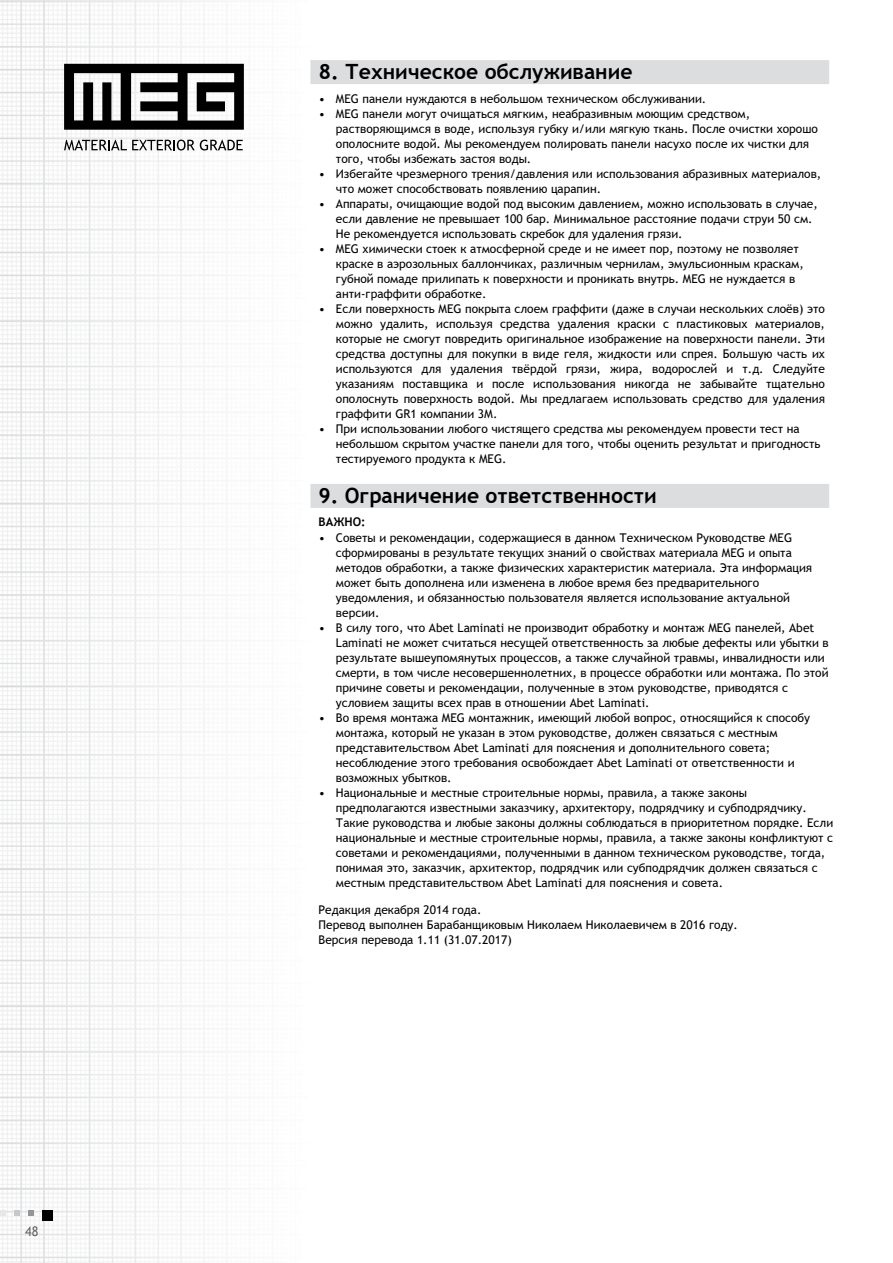
<style>
.page{position:relative;width:893px;height:1263px;background:#fff}
.page>*{position:absolute;margin:0;border:0;box-sizing:border-box;transform-origin:0 0}
.t1{font:700 21px "Trebuchet MS";color:#000}
.t2{font:13.35px "Trebuchet MS";color:#636466;scale:.95 1}
.t3{font:12px/15px "Trebuchet MS";color:#000}
.t4{font:700 12px "Trebuchet MS";color:#000}
.s1{font-style:inherit}
</style>
<div class="page">
<img style="left:0;top:0;width:244px;height:1263px">
<div style="left:43px;top:1210px;width:10px;height:10px;background:#000"></div>
<svg style="left:28px;top:1210px;width:6px;height:5px"></svg>
<svg style="left:14px;top:1210px;width:5px;height:5px"></svg>
<svg style="left:0;top:1210px;width:5px;height:5px"></svg>
<svg style="left:64px;top:64px;width:180px;height:66px"></svg>
<svg style="left:64px;top:140px;width:179px;height:10px"></svg>
<div style="left:310px;top:60px;width:519px;height:24px;background:#dcddde"></div>
<div style="left:310px;top:484px;width:519px;height:24px;background:#dcddde"></div>
<p class="t2" style="left:25px;top:1223px;width:16px">48</p>
<h1 class="t1" style="left:319px;top:59px;width:315px"><span class="s1">8.</span> Техническое обслуживание</h1>
<p class="t3" style="left:319px;top:91px;width:389px">• MEG панели нуждаются в небольшом техническом обслуживании.</p>
<p class="t3" style="left:336px;top:106px;width:484px;text-indent:-17px">• MEG панели могут очищаться мягким, неабразивным моющим средством, растворяющимся в воде, используя губку и/или мягкую ткань. После очистки хорошо ополосните водой. Мы рекомендуем полировать панели насухо после их чистки для того, чтобы избежать застоя воды.</p>
<p class="t3" style="left:336px;top:166px;width:487px;text-indent:-17px">• Избегайте чрезмерного трения/давления или использования абразивных материалов, что может способствовать появлению царапин.</p>
<p class="t3" style="left:336px;top:196px;width:483px;text-indent:-17px">• Аппараты, очищающие водой под высоким давлением, можно использовать в случае, если давление не превышает 100 бар. Минимальное расстояние подачи струи 50 см.<br>Не рекомендуется использовать скребок для удаления грязи.</p>
<p class="t3" style="left:336px;top:241px;width:469px;text-indent:-17px">• MEG химически стоек к атмосферной среде и не имеет пор, поэтому не позволяет краске в аэрозольных баллончиках, различным чернилам, эмульсионным краскам, губной помаде прилипать к поверхности и проникать внутрь. MEG не нуждается в анти-граффити обработке.</p>
<p class="t3" style="left:336px;top:301px;width:491px;text-align:justify;text-indent:-17px">• Если поверхность MEG покрыта слоем граффити (даже в случаи нескольких слоёв) это можно удалить, используя средства удаления краски с пластиковых материалов, которые не смогут повредить оригинальное изображение на поверхности панели. Эти средства доступны для покупки в виде геля, жидкости или спрея. Большую часть их используются для удаления твёрдой грязи, жира, водорослей и т.д. Следуйте указаниям поставщика и после использования никогда не забывайте тщательно ополоснуть поверхность водой. Мы предлагаем использовать средство для удаления граффити GR1 компании 3М.</p>
<p class="t3" style="left:336px;top:421px;width:486px;text-indent:-17px">• При использовании любого чистящего средства мы рекомендуем провести тест на небольшом скрытом участке панели для того, чтобы оценить результат и пригодность тестируемого продукта к MEG.</p>
<h1 class="t1" style="left:319px;top:482px;width:340px"><span class="s1">9.</span> Ограничение ответственности</h1>
<p class="t4" style="left:319px;top:514px;width:49px">ВАЖНО:</p>
<p class="t3" style="left:336px;top:530px;width:478px;text-indent:-17px">• Советы и рекомендации, содержащиеся в данном Техническом Руководстве MEG сформированы в результате текущих знаний о свойствах материала MEG и опыта методов обработки, а также физических характеристик материала. Эта информация может быть дополнена или изменена в любое время без предварительного уведомления, и обязанностью пользователя является использование актуальной версии.</p>
<p class="t3" style="left:336px;top:620px;width:494px;text-indent:-17px">• В силу того, что Abet Laminati не производит обработку и монтаж MEG панелей, Abet Laminati не может считаться несущей ответственность за любые дефекты или убытки в результате вышеупомянутых процессов, а также случайной травмы, инвалидности или смерти, в том числе несовершеннолетних, в процессе обработки или монтажа. По этой причине советы и рекомендации, полученные в этом руководстве, приводятся с условием защиты всех прав в отношении Abet Laminati.</p>
<p class="t3" style="left:336px;top:710px;width:476px;text-indent:-17px">• Во время монтажа MEG монтажник, имеющий любой вопрос, относящийся к способу монтажа, который не указан в этом руководстве, должен связаться с местным представительством Abet Laminati для пояснения и дополнительного совета; несоблюдение этого требования освобождает Abet Laminati от ответственности и возможных убытков.</p>
<p class="t3" style="left:336px;top:785px;width:499px;text-indent:-17px">• Национальные и местные строительные нормы, правила, а также законы предполагаются известными заказчику, архитектору, подрядчику и субподрядчику.<br>Такие руководства и любые законы должны соблюдаться в приоритетном порядке. Если национальные и местные строительные нормы, правила, а также законы конфликтуют с советами и рекомендациями, полученными в данном техническом руководстве, тогда, понимая это, заказчик, архитектор, подрядчик или субподрядчик должен связаться с местным представительством Abet Laminati для пояснения и совета.</p>
<p class="t3" style="left:319px;top:902px;width:421px">Редакция декабря 2014 года.<br>Перевод выполнен Барабанщиковым Николаем Николаевичем в 2016 году.<br>Версия перевода 1.11 (31.07.2017)</p>
</div>
